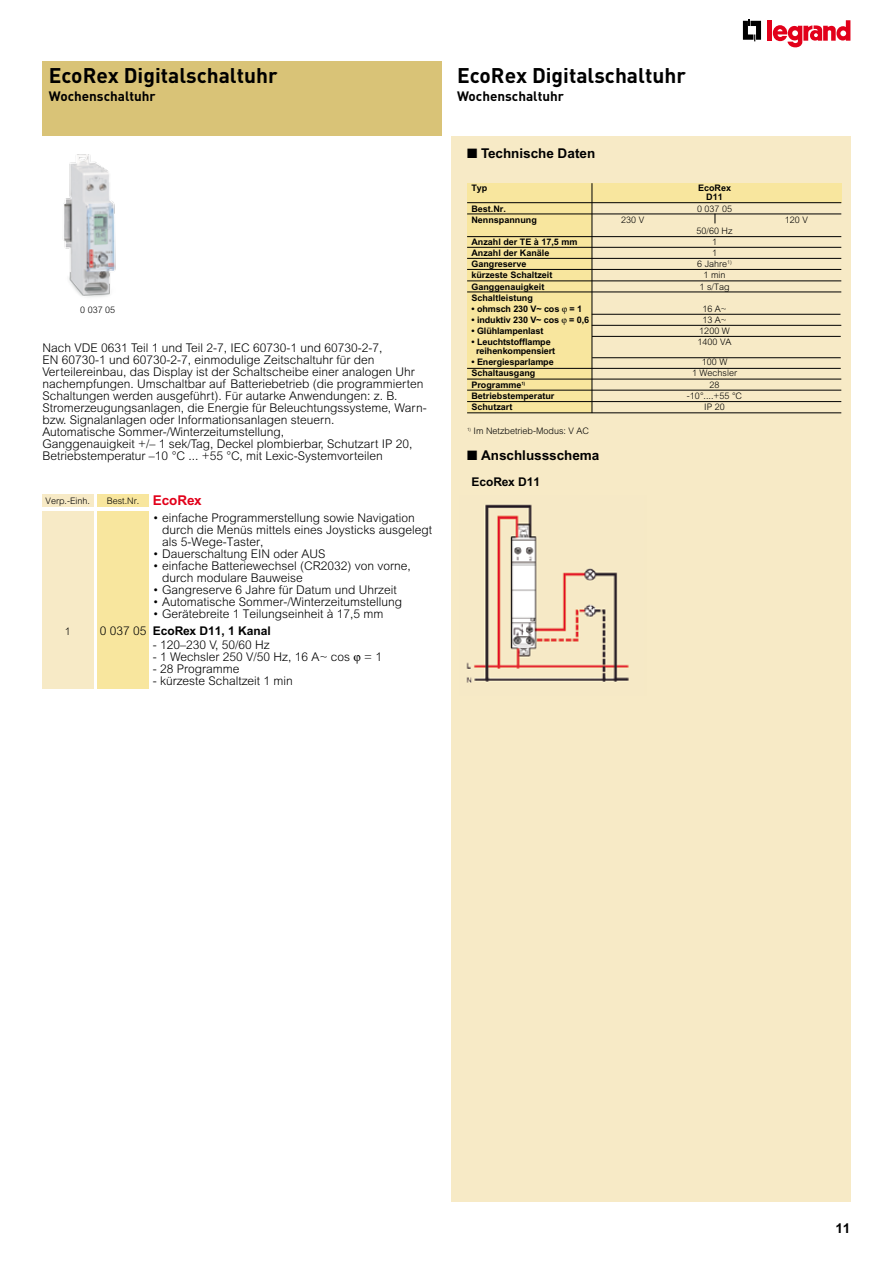
<style>
.page{position:relative;width:893px;height:1263px;background:#fff}
.page>*{position:absolute;margin:0;border:0;box-sizing:border-box;transform-origin:0 0}
.t1{font:700 21px "DIN";color:#000}
.t2{font:700 13.5px "Arial";color:#000}
.t3{font:700 13.5px "DIN";color:#000}
.t4{font:300 12px/12px "Arial MT Std";color:#000}
.t5{font:700 12px "Arial";color:#000}
.t6{font:300 10.5px "Arial MT Std";color:#000}
.t7{font:700 9px/9px "Arial";color:#000;text-align:center}
.t8{font:300 9px "Arial MT Std";color:#000}
.s1{font-family:"Arial";font-weight:700;font-size:13.5px;color:#e2001a}
.s2{font-family:"Arial MT Std";font-weight:300}
</style>
<div class="page">
<div style="left:43px;top:62px;width:399px;height:74px;background:#d9c377"></div>
<img style="left:64px;top:154px;width:52px;height:143px">
<svg style="left:743px;top:19px;width:18px;height:22px"></svg>
<hr style="left:768px;top:20px;width:4px;height:21px;background:#e2001a">
<svg style="left:773px;top:20px;width:77px;height:27px"></svg>
<div style="left:451px;top:136px;width:399px;height:1065px;background:#f7eac6"></div>
<div style="left:42px;top:511px;width:51px;height:178px;background:#f7eac6"></div>
<div style="left:98px;top:511px;width:51px;height:178px;background:#f8e69e"></div>
<div style="left:42px;top:494px;width:51px;height:13px;background:#f7eac6"></div>
<div style="left:98px;top:494px;width:51px;height:13px;background:#f8e69e"></div>
<div style="left:467px;top:183px;width:125px;height:230px;background:#f8e69e"></div>
<div style="left:467px;top:183px;width:374px;height:20px;background:#f8e69e"></div>
<hr style="left:592px;top:183px;width:1px;height:230px;background:#000">
<hr style="left:467px;top:202px;width:374px;height:1px;background:#000">
<hr style="left:467px;top:214px;width:374px;height:1px;background:#000">
<hr style="left:467px;top:236px;width:374px;height:1px;background:#000">
<hr style="left:467px;top:247px;width:374px;height:1px;background:#000">
<hr style="left:467px;top:258px;width:374px;height:1px;background:#000">
<hr style="left:467px;top:269px;width:374px;height:1px;background:#000">
<hr style="left:467px;top:281px;width:374px;height:1px;background:#000">
<hr style="left:467px;top:292px;width:374px;height:1px;background:#000">
<hr style="left:592px;top:314px;width:248px;height:1px;background:#000">
<hr style="left:592px;top:325px;width:249px;height:1px;background:#000">
<hr style="left:592px;top:336px;width:249px;height:1px;background:#000">
<hr style="left:592px;top:357px;width:249px;height:1px;background:#000">
<hr style="left:467px;top:368px;width:374px;height:1px;background:#000">
<hr style="left:467px;top:379px;width:374px;height:1px;background:#000">
<hr style="left:467px;top:390px;width:374px;height:1px;background:#000">
<hr style="left:467px;top:401px;width:374px;height:1px;background:#000">
<hr style="left:467px;top:413px;width:374px;height:1px;background:#000">
<img style="left:466px;top:504px;width:163px;height:179px">
<h1 class="t1" style="left:49px;top:62px;width:230px">EcoRex Digitalschaltuhr</h1>
<p class="t3" style="left:49px;top:87px;width:108px">Wochenschaltuhr</p>
<p class="t8" style="left:80px;top:304px;width:37px">0 037 05</p>
<p class="t4" style="left:43px;top:342px;width:386px">Nach VDE 0631 Teil 1 und Teil 2-7, IEC 60730-1 und 60730-2-7,<br>EN 60730-1 und 60730-2-7, einmodulige Zeitschaltuhr für den Verteilereinbau, das Display ist der Schaltscheibe einer analogen Uhr nachempfungen. Umschaltbar auf Batteriebetrieb (die programmierten Schaltungen werden ausgeführt). Für autarke Anwendungen: z. B.<br>Stromerzeugungsanlagen, die Energie für Beleuchtungssysteme, Warn&shy;bzw. Signalanlagen oder Informationsanlagen steuern.<br>Automatische Sommer-/Winterzeitumstellung,<br>Ganggenauigkeit +/– 1 sek/Tag, Deckel plombierbar, Schutzart IP 20, Betriebstemperatur –10 °C ... +55 °C, mit Lexic-Systemvorteilen</p>
<p class="t8" style="left:46px;top:496px;width:46px">Verp.-Einh.</p>
<p class="t8" style="left:107px;top:496px;width:96px">Best.Nr. <span class="s1">EcoRex</span></p>
<p class="t4" style="left:162px;top:511px;width:272px;text-indent:-9px">• einfache Programmerstellung sowie Navigation durch die Menüs mittels eines Joysticks ausgelegt als 5-Wege-Taster,</p>
<p class="t4" style="left:153px;top:547px;width:174px">• Dauerschaltung EIN oder AUS</p>
<p class="t4" style="left:162px;top:559px;width:250px;text-indent:-9px">• einfache Batteriewechsel (CR2032) von vorne, durch modulare Bauweise</p>
<p class="t4" style="left:153px;top:583px;width:246px">• Gangreserve 6 Jahre für Datum und Uhrzeit</p>
<p class="t4" style="left:153px;top:595px;width:251px">• Automatische Sommer-/Winterzeitumstellung</p>
<p class="t4" style="left:153px;top:607px;width:232px">• Gerätebreite 1 Teilungseinheit à 17,5 mm</p>
<p class="t6" style="left:65px;top:625px;width:7px">1</p>
<p class="t5" style="left:100px;top:623px;width:173px"><span class="s2">0 037 05</span> EcoRex D11, 1 Kanal</p>
<p class="t4" style="left:153px;top:639px;width:118px">- 120–230 V, 50/60 Hz</p>
<p class="t4" style="left:153px;top:651px;width:231px">- 1 Wechsler 250 V/50 Hz, 16 A~ cos = 1</p>
<p class="t4" style="left:153px;top:663px;width:88px">- 28 Programme</p>
<p class="t4" style="left:153px;top:675px;width:141px">- kürzeste Schaltzeit 1 min</p>
<h1 class="t1" style="left:457px;top:62px;width:230px">EcoRex Digitalschaltuhr</h1>
<p class="t3" style="left:457px;top:87px;width:108px">Wochenschaltuhr</p>
<p class="t2" style="left:467px;top:145px;width:130px">■ Technische Daten</p>
<p class="t7" style="left:471px;top:184px;width:18px">Typ</p>
<p class="t7" style="left:698px;top:184px;width:35px">EcoRex<br>D11</p>
<p class="t7" style="left:471px;top:204px;width:36px">Best.Nr.</p>
<p class="t8" style="left:697px;top:203px;width:37px">0 037 05</p>
<p class="t7" style="left:471px;top:215px;width:67px">Nennspannung</p>
<p class="t8" style="left:621px;top:214px;width:25px">230 V</p>
<p class="t8" style="left:785px;top:214px;width:25px">120 V</p>
<p class="t8" style="left:697px;top:226px;width:38px">50/60 Hz</p>
<p class="t7" style="left:471px;top:237px;width:108px">Anzahl der TE à 17,5 mm</p>
<p class="t8" style="left:712px;top:237px;width:7px">1</p>
<p class="t7" style="left:471px;top:248px;width:80px">Anzahl der Kanäle</p>
<p class="t8" style="left:712px;top:248px;width:7px">1</p>
<p class="t7" style="left:471px;top:259px;width:57px">Gangreserve</p>
<p class="t8" style="left:697px;top:259px;width:36px">6 Jahre<sup>1)</sup></p>
<p class="t7" style="left:471px;top:271px;width:83px">kürzeste Schaltzeit</p>
<p class="t8" style="left:704px;top:270px;width:24px">1 min</p>
<p class="t7" style="left:471px;top:282px;width:75px">Ganggenauigkeit</p>
<p class="t8" style="left:700px;top:281px;width:32px">1 s/Tag</p>
<p class="t7" style="left:471px;top:293px;width:63px">Schaltleistung</p>
<p class="t7" style="left:471px;top:304px;width:112px">• ohmsch 230 V~ cos = 1</p>
<p class="t8" style="left:702px;top:303px;width:26px">16 A~</p>
<p class="t7" style="left:471px;top:315px;width:119px">• induktiv 230 V~ cos = 0,6</p>
<p class="t8" style="left:702px;top:315px;width:26px">13 A~</p>
<p class="t7" style="left:471px;top:326px;width:73px">• Glühlampenlast</p>
<p class="t8" style="left:699px;top:326px;width:32px">1200 W</p>
<p class="t7" style="left:471px;top:337px;width:81px">• Leuchtstofflampe</p>
<p class="t8" style="left:698px;top:337px;width:36px">1400 VA</p>
<p class="t7" style="left:476px;top:346px;width:81px">reihenkompensiert</p>
<p class="t7" style="left:471px;top:357px;width:84px">• Energiesparlampe</p>
<p class="t8" style="left:702px;top:357px;width:27px">100 W</p>
<p class="t7" style="left:471px;top:369px;width:66px">Schaltausgang</p>
<p class="t8" style="left:692px;top:368px;width:47px">1 Wechsler</p>
<p class="t7" style="left:471px;top:380px;width:55px">Programme<sup>1)</sup></p>
<p class="t8" style="left:710px;top:379px;width:12px">28</p>
<p class="t7" style="left:471px;top:391px;width:85px">Betriebstemperatur</p>
<p class="t8" style="left:687px;top:390px;width:57px">-10°....+55 °C</p>
<p class="t7" style="left:471px;top:402px;width:43px">Schutzart</p>
<p class="t8" style="left:704px;top:401px;width:22px">IP 20</p>
<p class="t8" style="left:467px;top:425px;width:124px"><sup>1)</sup> Im Netzbetrieb-Modus: V AC</p>
<p class="t2" style="left:467px;top:447px;width:134px">■ Anschlussschema</p>
<p class="t5" style="left:471px;top:475px;width:70px">EcoRex D11</p>
<p class="t2" style="left:835px;top:1220px;width:17px">11</p>
</div>
